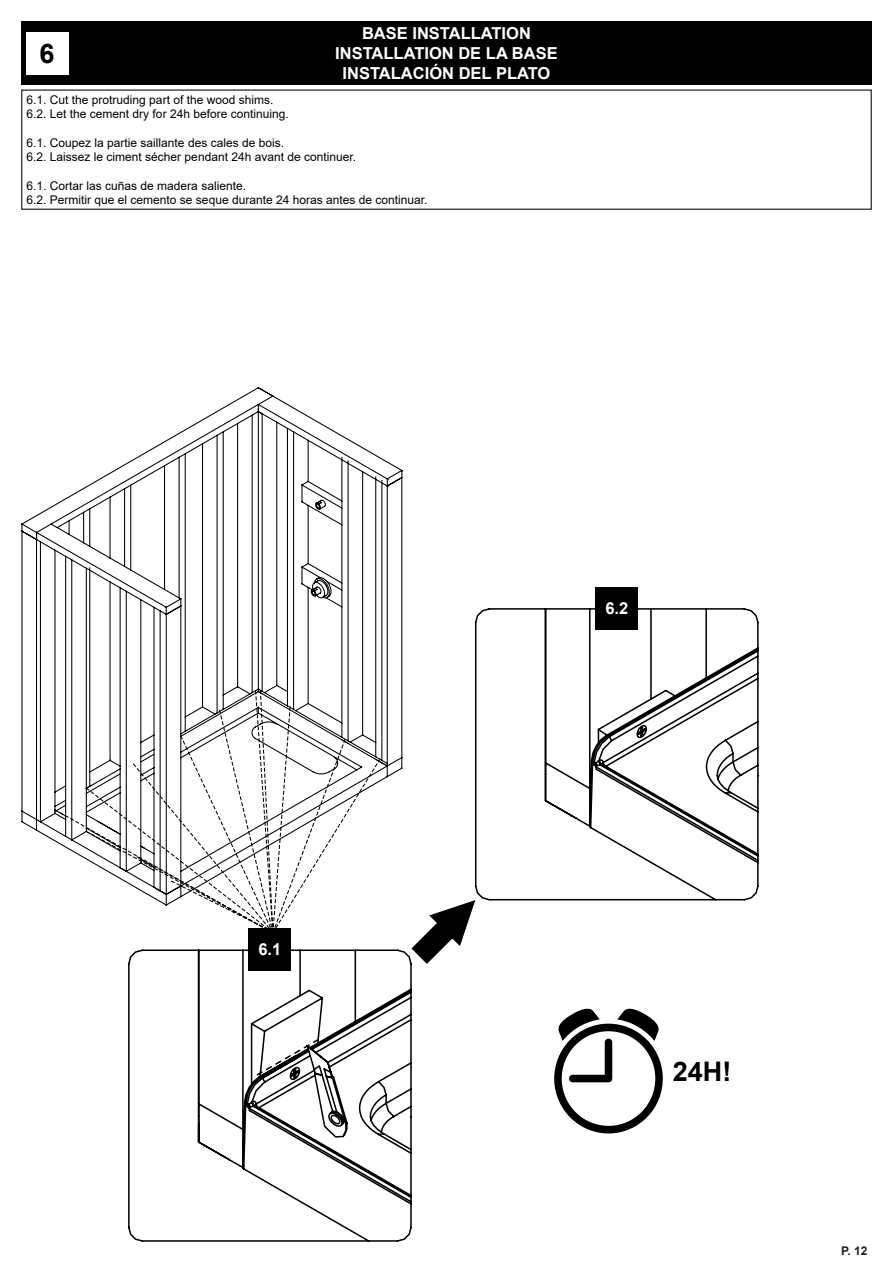
<style>
.page{position:relative;width:893px;height:1263px;background:#fff}
.page>*{position:absolute;margin:0;border:0;box-sizing:border-box;transform-origin:0 0}
.t1{font:700 27px "Arial";color:#000}
.t2{font:700 16.5px "Arial";color:#fff}
.t3{font:12px "Arial";color:#000}
.t4{font:700 12px "Arial";color:#231f20}
</style>
<div class="page">
<svg style="left:412px;top:900px;width:63px;height:64px"></svg>
<svg style="left:554px;top:1009px;width:109px;height:125px"></svg>
<svg style="left:128px;top:948px;width:285px;height:294px"></svg>
<svg style="left:474px;top:608px;width:285px;height:294px"></svg>
<svg style="left:21px;top:387px;width:383px;height:454px"></svg>
<svg style="left:53px;top:499px;width:336px;height:314px"></svg>
<svg style="left:54px;top:689px;width:327px;height:245px"></svg>
<div style="left:21px;top:21px;width:851px;height:64px;background:#000"></div>
<div style="left:26px;top:32px;width:42px;height:42px;background:#fff"></div>
<div style="left:249px;top:928px;width:42px;height:43px;background:#000"></div>
<div style="left:595px;top:587px;width:43px;height:42px;background:#000"></div>
<p class="t1" style="left:40px;top:34px;width:17px">6</p>
<p class="t2" style="left:362px;top:22px;width:170px">BASE INSTALLATION</p>
<p class="t2" style="left:335px;top:42px;width:224px">INSTALLATION DE LA BASE</p>
<p class="t2" style="left:343px;top:62px;width:209px">INSTALACIÓN DEL PLATO</p>
<p class="t3" style="left:27px;top:91px;width:248px">6.1. Cut the protruding part of the wood shims.</p>
<p class="t3" style="left:27px;top:106px;width:264px">6.2. Let the cement dry for 24h before continuing.</p>
<p class="t3" style="left:27px;top:134px;width:259px">6.1. Coupez la partie saillante des cales de bois.</p>
<p class="t3" style="left:27px;top:149px;width:331px">6.2. Laissez le ciment sécher pendant 24h avant de continuer.</p>
<p class="t3" style="left:27px;top:178px;width:221px">6.1. Cortar las cuñas de madera saliente.</p>
<p class="t3" style="left:27px;top:192px;width:402px">6.2. Permitir que el cemento se seque durante 24 horas antes de continuar.</p>
<p class="t2" style="left:258px;top:938px;width:24px">6.1</p>
<p class="t2" style="left:605px;top:597px;width:24px">6.2</p>
<p class="t1" style="left:673px;top:1052px;width:60px">24H!</p>
<p class="t4" style="left:841px;top:1242px;width:28px">P. 12</p>
</div>
